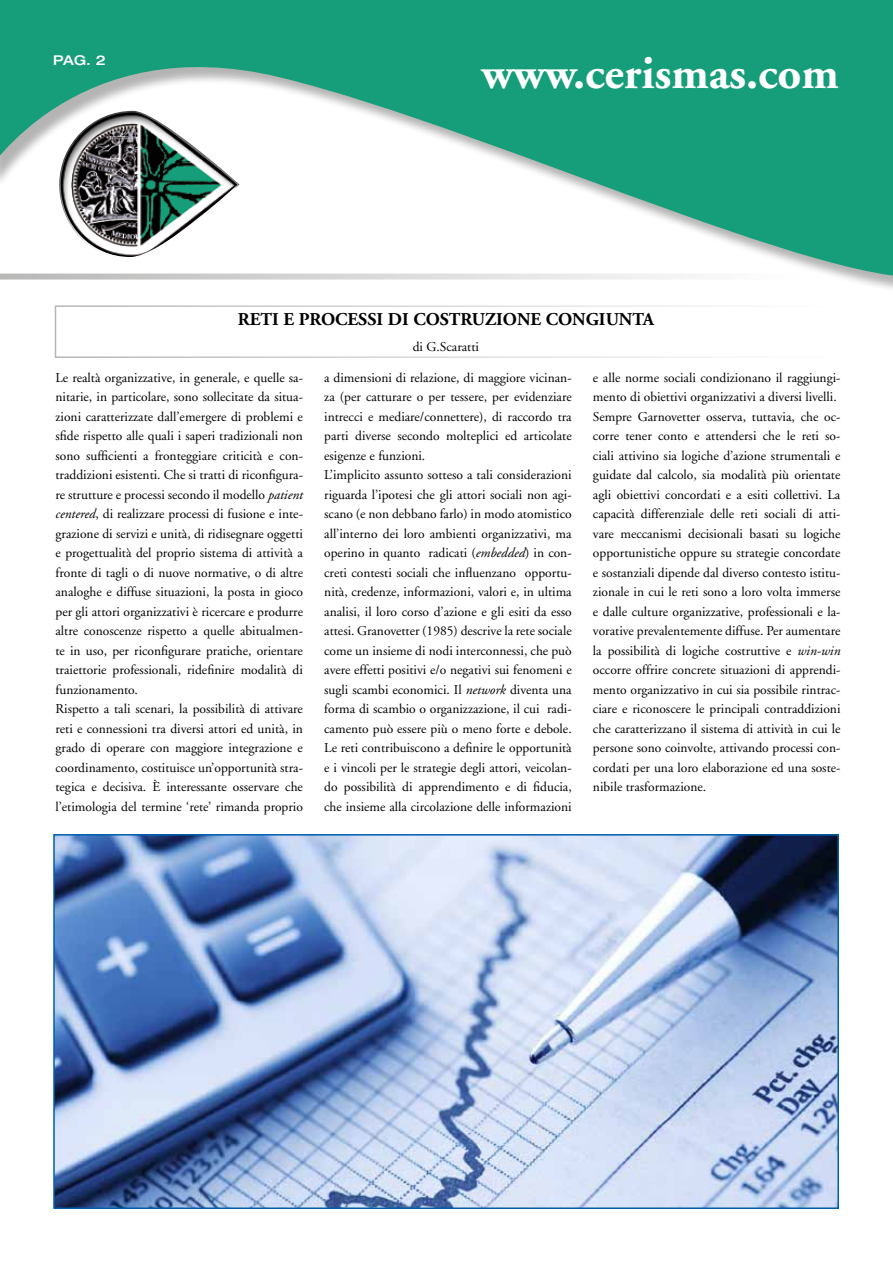
<style>
.page{position:relative;width:893px;height:1263px;background:#fff}
.page>*{position:absolute;margin:0;border:0;box-sizing:border-box;transform-origin:0 0}
.t1{font:700 46.5px "Adobe Garamond";color:#fff}
.t2{font:700 18px "Adobe Garamond";color:#000}
.t3{font:13.5px/19.5px "Adobe Garamond";color:#000}
.t4{font:500 expanded 13.5px "Helvetica Neue";color:#fff}
.s1{font-style:italic}
</style>
<div class="page">
<svg style="left:0;top:0;width:893px;height:323px;fill:#159e79"></svg>
<svg style="left:0;top:274px;width:801px;height:6px"></svg>
<div style="left:55px;top:305px;width:785px;height:53px;border:2px solid #fff"></div>
<img style="left:56px;top:837px;width:780px;height:369px">
<div style="left:53px;top:834px;width:786px;height:375px;border:2px solid #005faa"></div>
<div style="left:57px;top:108px;width:183px;height:152px;background:#000;opacity:.75"></div>
<p class="t4" style="left:53px;top:52px;width:54px">PAG. 2</p>
<h1 class="t1" style="left:481px;top:48px;width:359px">www.cerismas.com</h1>
<h2 class="t2" style="left:238px;top:310px;width:418px">RETI E PROCESSI DI COSTRUZIONE CONGIUNTA</h2>
<p class="t3" style="left:413px;top:337px;width:68px">di G.Scaratti</p>
<p class="t3" style="left:56px;top:368px;width:249px">Le realtà organizzative, in generale, e quelle sa&shy;nitarie, in particolare, sono sollecitate da situa&shy;zioni caratterizzate dall’emergere di problemi e sfide rispetto alle quali i saperi tradizionali non sono sufficienti a fronteggiare criticità e con&shy;traddizioni esistenti. Che si tratti di riconfigura&shy;re strutture e processi secondo il modello <span class="s1">patient centered</span>, di realizzare processi di fusione e inte&shy;grazione di servizi e unità, di ridisegnare oggetti e progettualità del proprio sistema di attività a fronte di tagli o di nuove normative, o di altre analoghe e diffuse situazioni, la posta in gioco per gli attori organizzativi è ricercare e produrre altre conoscenze rispetto a quelle abitualmen&shy;te in uso, per riconfigurare pratiche, orientare traiettorie professionali, ridefinire modalità di funzionamento.<br>Rispetto a tali scenari, la possibilità di attivare reti e connessioni tra diversi attori ed unità, in grado di operare con maggiore integrazione e coordinamento, costituisce un’opportunità stra&shy;tegica e decisiva. È interessante osservare che l’etimologia del termine ‘rete’ rimanda proprio</p>
<p class="t3" style="left:324px;top:368px;width:249px">a dimensioni di relazione, di maggiore vicinan&shy;za (per catturare o per tessere, per evidenziare intrecci e mediare/connettere), di raccordo tra parti diverse secondo molteplici ed articolate esigenze e funzioni.<br>L’implicito assunto sotteso a tali considerazioni riguarda l’ipotesi che gli attori sociali non agi&shy;scano (e non debbano farlo) in modo atomistico all’interno dei loro ambienti organizzativi, ma operino in quanto radicati (<span class="s1">embedded</span>) in con&shy;creti contesti sociali che influenzano opportu&shy;nità, credenze, informazioni, valori e, in ultima analisi, il loro corso d’azione e gli esiti da esso attesi. Granovetter (1985) descrive la rete sociale come un insieme di nodi interconnessi, che può avere effetti positivi e/o negativi sui fenomeni e sugli scambi economici. Il <span class="s1">network</span> diventa una forma di scambio o organizzazione, il cui radi&shy;camento può essere più o meno forte e debole.<br>Le reti contribuiscono a definire le opportunità e i vincoli per le strategie degli attori, veicolan&shy;do possibilità di apprendimento e di fiducia, che insieme alla circolazione delle informazioni</p>
<p class="t3" style="left:593px;top:368px;width:249px">e alle norme sociali condizionano il raggiungi&shy;mento di obiettivi organizzativi a diversi livelli.<br>Sempre Garnovetter osserva, tuttavia, che oc&shy;corre tener conto e attendersi che le reti so&shy;ciali attivino sia logiche d’azione strumentali e guidate dal calcolo, sia modalità più orientate agli obiettivi concordati e a esiti collettivi. La capacità differenziale delle reti sociali di atti&shy;vare meccanismi decisionali basati su logiche opportunistiche oppure su strategie concordate e sostanziali dipende dal diverso contesto istitu&shy;zionale in cui le reti sono a loro volta immerse e dalle culture organizzative, professionali e la&shy;vorative prevalentemente diffuse. Per aumentare la possibilità di logiche costruttive e <span class="s1">win-win </span>occorre offrire concrete situazioni di apprendi&shy;mento organizzativo in cui sia possibile rintrac&shy;ciare e riconoscere le principali contraddizioni che caratterizzano il sistema di attività in cui le persone sono coinvolte, attivando processi con&shy;cordati per una loro elaborazione ed una soste&shy;nibile trasformazione.</p>
</div>
